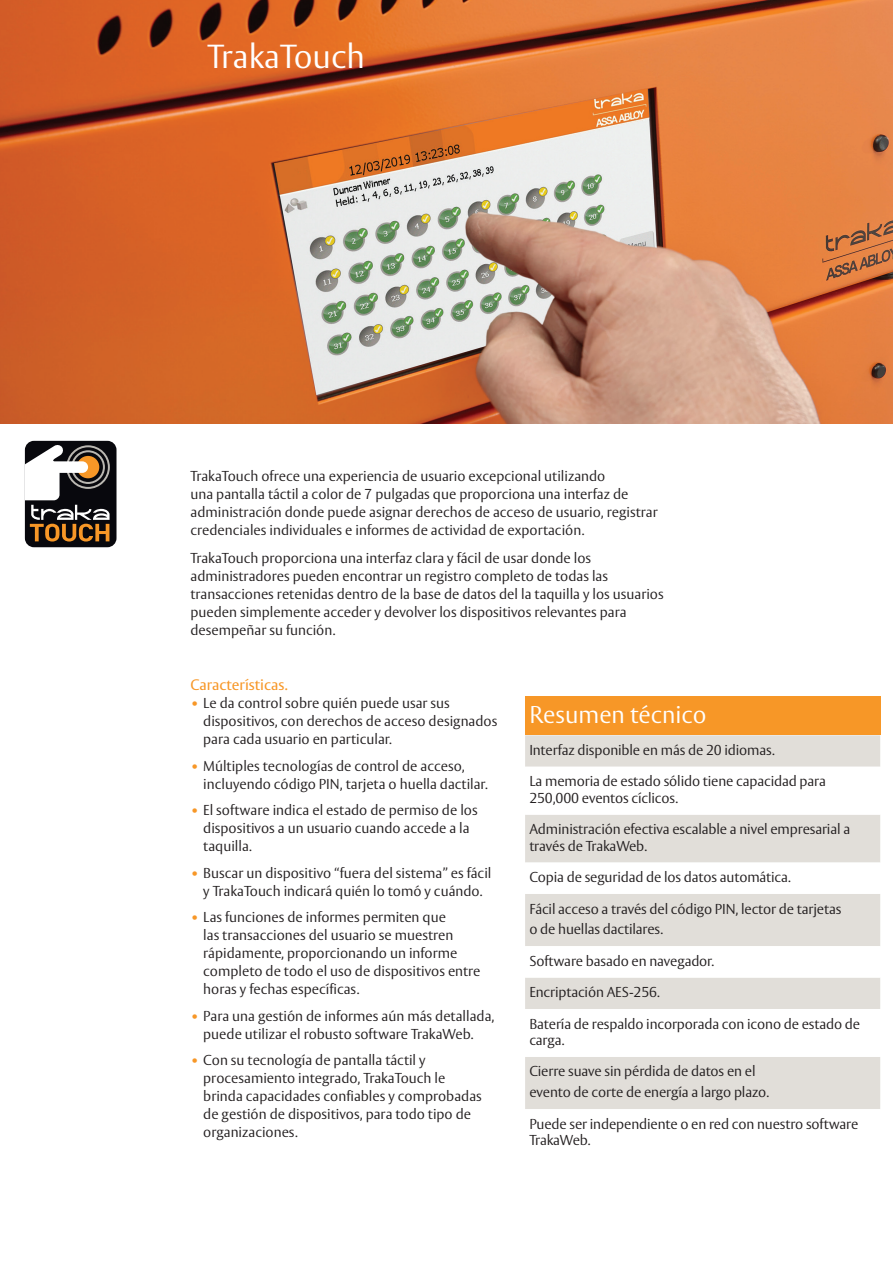
<style>
.page{position:relative;width:893px;height:1263px;background:#fff}
.page>*{position:absolute;margin:0;border:0;box-sizing:border-box;transform-origin:0 0}
.Inner_page_head_PMS1{font:300 33px "ASSA Vesta";color:#fff}
.text{font:300 24px "ASSA Vesta";color:#fff}
.Subhead_PMS151{font:15px "ASSA Vesta";color:#f79727}
.Body_copy_blk{font:300 14.25px/18px "ASSA Vesta";color:#231f20}
.new_table_style{font:300 14.25px/16.5px "ASSA Vesta";letter-spacing:-.01em;color:#231f20}
.s1{font-weight:700;color:#f79727}
</style>
<div class="page">
<img style="left:0;top:0;width:893px;height:424px">
<div style="left:525px;top:696px;width:355px;height:39px;background:#f79727"></div>
<div style="left:525px;top:735px;width:355px;height:32px;background:#e1ded9"></div>
<svg style="left:525px;top:815px;width:355px;height:294px;fill:#e1ded9"></svg>
<div style="left:25px;top:441px;width:92px;height:106px;background:#08080d;border-radius:9px"></div>
<svg style="left:25px;top:444px;width:85px;height:97px"></svg>
<p class="Inner_page_head_PMS1" style="left:207px;top:37px;width:159px">TrakaTouch</p>
<p class="Body_copy_blk" style="left:190px;top:467px;width:469px">TrakaTouch ofrece una experiencia de usuario excepcional utilizando<br>una pantalla táctil a color de 7 pulgadas que proporciona una interfaz de administración donde puede asignar derechos de acceso de usuario, registrar credenciales individuales e informes de actividad de exportación.</p>
<p class="Body_copy_blk" style="left:190px;top:550px;width:475px">TrakaTouch proporciona una interfaz clara y fácil de usar donde los administradores pueden encontrar un registro completo de todas las transacciones retenidas dentro de la base de datos del la taquilla y los usuarios pueden simplemente acceder y devolver los dispositivos relevantes para desempeñar su función.</p>
<p class="Subhead_PMS151" style="left:190px;top:676px;width:99px">Características.</p>
<p class="Body_copy_blk" style="left:203px;top:695px;width:296px;text-indent:-13px"><span class="s1">•</span> Le da control sobre quién puede usar sus dispositivos, con derechos de acceso designados para cada usuario en particular.</p>
<p class="Body_copy_blk" style="left:203px;top:757px;width:286px;text-indent:-13px"><span class="s1">•</span> Múltiples tecnologías de control de acceso, incluyendo código PIN, tarjeta o huella dactilar.</p>
<p class="Body_copy_blk" style="left:203px;top:802px;width:276px;text-indent:-13px"><span class="s1">•</span> El software indica el estado de permiso de los dispositivos a un usuario cuando accede a la taquilla.</p>
<p class="Body_copy_blk" style="left:190px;top:864px;width:302px;text-align:center"><span class="s1">•</span> Buscar un dispositivo “fuera del sistema” es fácil y TrakaTouch indicará quién lo tomó y cuándo.</p>
<p class="Body_copy_blk" style="left:203px;top:909px;width:279px;text-indent:-13px"><span class="s1">•</span> Las funciones de informes permiten que<br>las transacciones del usuario se muestren rápidamente, proporcionando un informe completo de todo el uso de dispositivos entre horas y fechas específicas.</p>
<p class="Body_copy_blk" style="left:190px;top:1007px;width:305px;text-align:center"><span class="s1">•</span> Para una gestión de informes aún más detallada, puede utilizar el robusto software TrakaWeb.</p>
<p class="Body_copy_blk" style="left:203px;top:1052px;width:280px;text-indent:-13px"><span class="s1">•</span> Con su tecnología de pantalla táctil y procesamiento integrado, TrakaTouch le brinda capacidades confiables y comprobadas de gestión de dispositivos, para todo tipo de organizaciones.</p>
<p class="text" style="left:529px;top:701px;width:179px">Resumen técnico</p>
<p class="new_table_style" style="left:529px;top:742px;width:247px">Interfaz disponible en más de 20 idiomas.</p>
<p class="new_table_style" style="left:529px;top:774px;width:298px">La memoria de estado sólido tiene capacidad para<br>250,000 eventos cíclicos.</p>
<p class="new_table_style" style="left:529px;top:821px;width:322px">Administración efectiva escalable a nivel empresarial a través de TrakaWeb.</p>
<p class="new_table_style" style="left:529px;top:869px;width:263px">Copia de seguridad de los datos automática.</p>
<p class="new_table_style" style="left:529px;top:901px;width:314px">Fácil acceso a través del código PIN, lector de tarjetas</p>
<p class="new_table_style" style="left:529px;top:922px;width:135px">o de huellas dactilares.</p>
<p class="new_table_style" style="left:529px;top:953px;width:186px">Software basado en navegador.</p>
<p class="new_table_style" style="left:529px;top:984px;width:132px">Encriptación AES-256.</p>
<p class="new_table_style" style="left:529px;top:1016px;width:332px">Batería de respaldo incorporada con icono de estado de carga.</p>
<p class="new_table_style" style="left:529px;top:1064px;width:228px">Cierre suave sin pérdida de datos en el</p>
<p class="new_table_style" style="left:529px;top:1084px;width:241px">evento de corte de energía a largo plazo.</p>
<p class="new_table_style" style="left:529px;top:1116px;width:331px">Puede ser independiente o en red con nuestro software<br>TrakaWeb.</p>
</div>
